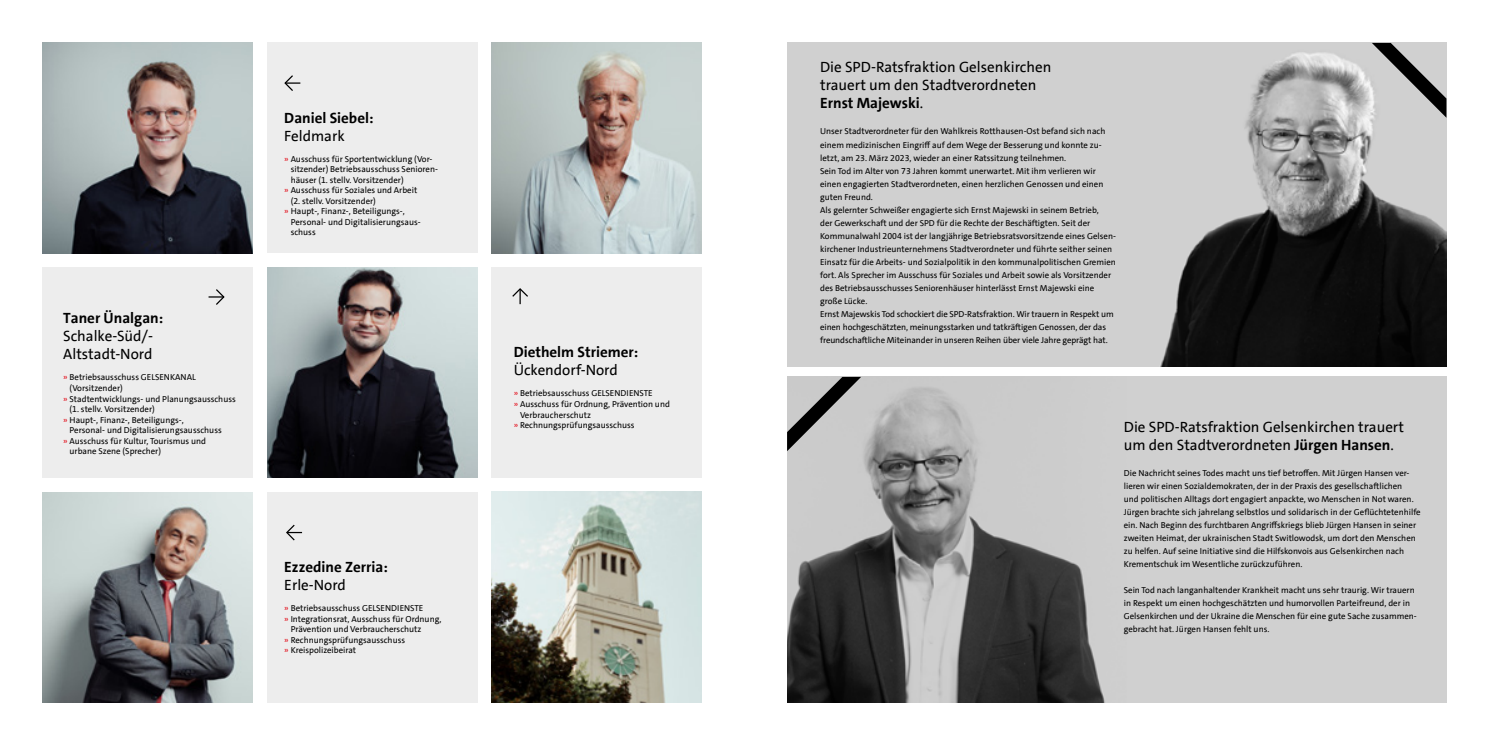
<style>
.page{position:relative;width:1489px;height:745px;background:#fff}
.page>*{position:absolute;margin:0;border:0;box-sizing:border-box;transform-origin:0 0}
.t1{font:15px/18px "SPD The Sans";color:#000}
.t2{font:700 15px "SPD The Sans";color:#000}
.t3{font:8.75px/13px "SPD The Sans";color:#000}
.s1{color:#e30613}
.s2{font-weight:700}
</style>
<div class="page">
<img style="left:43px;top:43px;width:210px;height:210px">
<img style="left:267px;top:267px;width:210px;height:210px">
<img style="left:491px;top:491px;width:211px;height:211px">
<img style="left:491px;top:43px;width:211px;height:210px">
<img style="left:43px;top:492px;width:210px;height:210px">
<div style="left:267px;top:43px;width:210px;height:210px;background:#ededed"></div>
<div style="left:267px;top:491px;width:210px;height:211px;background:#ededed"></div>
<div style="left:491px;top:267px;width:211px;height:210px;background:#ededed"></div>
<div style="left:43px;top:267px;width:210px;height:210px;background:#ededed"></div>
<svg style="left:284px;top:75px;width:16px;height:16px"></svg>
<svg style="left:512px;top:288px;width:16px;height:16px"></svg>
<svg style="left:286px;top:524px;width:16px;height:17px"></svg>
<svg style="left:208px;top:289px;width:17px;height:16px"></svg>
<img style="left:787px;top:376px;width:659px;height:326px">
<img style="left:787px;top:43px;width:659px;height:323px">
<svg style="left:787px;top:376px;width:74px;height:75px;background:#9d9d9d"></svg>
<svg style="left:1371px;top:43px;width:75px;height:75px;background:#a2a2a2"></svg>
<h1 class="t2" style="left:63px;top:308px;width:102px">Taner Ünalgan:</h1>
<h1 class="t1" style="left:63px;top:327px;width:91px">Schalke-Süd/-<br>Altstadt-Nord</h1>
<p class="t3" style="left:63px;top:371px;width:134px"><span class="s1">»</span> Betriebsausschuss GELSENKANAL</p>
<p class="t3" style="left:70px;top:381px;width:55px">(Vorsitzender)</p>
<p class="t3" style="left:63px;top:392px;width:174px"><span class="s1">»</span> Stadtentwicklungs- und Planungsausschuss</p>
<p class="t3" style="left:70px;top:402px;width:87px">(1. stellv. Vorsitzender)</p>
<p class="t3" style="left:63px;top:413px;width:122px"><span class="s1">»</span> Haupt-, Finanz-, Beteiligungs-,</p>
<p class="t3" style="left:70px;top:423px;width:154px">Personal- und Digitalisierungsausschuss</p>
<p class="t3" style="left:63px;top:434px;width:144px"><span class="s1">»</span> Ausschuss für Kultur, Tourismus und</p>
<p class="t3" style="left:70px;top:444px;width:93px">urbane Szene (Sprecher)</p>
<h1 class="t2" style="left:284px;top:108px;width:91px">Daniel Siebel:</h1>
<h1 class="t1" style="left:284px;top:126px;width:62px">Feldmark</h1>
<p class="t3" style="left:284px;top:152px;width:150px"><span class="s1">»</span> Ausschuss für Sportentwicklung (Vor-</p>
<p class="t3" style="left:291px;top:162px;width:149px">sitzender) Betriebsausschuss Senioren-</p>
<p class="t3" style="left:291px;top:173px;width:114px">häuser (1. stellv. Vorsitzender)</p>
<p class="t3" style="left:284px;top:183px;width:134px"><span class="s1">»</span> Ausschuss für Soziales und Arbeit</p>
<p class="t3" style="left:291px;top:194px;width:87px">(2. stellv. Vorsitzender)</p>
<p class="t3" style="left:284px;top:204px;width:122px"><span class="s1">»</span> Haupt-, Finanz-, Beteiligungs-,</p>
<p class="t3" style="left:291px;top:215px;width:131px">Personal- und Digitalisierungsaus-</p>
<p class="t3" style="left:291px;top:225px;width:27px">schuss</p>
<h1 class="t2" style="left:284px;top:557px;width:105px">Ezzedine Zerria:</h1>
<h1 class="t1" style="left:284px;top:575px;width:63px">Erle-Nord</h1>
<p class="t3" style="left:284px;top:601px;width:140px"><span class="s1">»</span> Betriebsausschuss GELSENDIENSTE</p>
<p class="t3" style="left:284px;top:611px;width:159px"><span class="s1">»</span> Integrationsrat, Ausschuss für Ordnung,</p>
<p class="t3" style="left:291px;top:622px;width:132px">Prävention und Verbraucherschutz</p>
<p class="t3" style="left:284px;top:632px;width:122px"><span class="s1">»</span> Rechnungsprüfungsausschuss</p>
<p class="t3" style="left:284px;top:643px;width:73px"><span class="s1">»</span> Kreispolizeibeirat</p>
<h1 class="t2" style="left:513px;top:342px;width:126px">Diethelm Striemer:</h1>
<h1 class="t1" style="left:513px;top:361px;width:106px">Ückendorf-Nord</h1>
<p class="t3" style="left:513px;top:387px;width:140px"><span class="s1">»</span> Betriebsausschuss GELSENDIENSTE</p>
<p class="t3" style="left:513px;top:397px;width:158px"><span class="s1">»</span> Ausschuss für Ordnung, Prävention und</p>
<p class="t3" style="left:520px;top:408px;width:73px">Verbraucherschutz</p>
<p class="t3" style="left:513px;top:418px;width:122px"><span class="s1">»</span> Rechnungsprüfungsausschuss</p>
<h1 class="t1" style="left:820px;top:58px;width:233px">Die SPD-Ratsfraktion Gelsenkirchen trauert um den Stadtverordneten<br><span class="s2">Ernst Majewski</span>.</h1>
<p class="t3" style="left:820px;top:125px;width:297px">Unser Stadtverordneter für den Wahlkreis Rotthausen-Ost befand sich nach einem medizinischen Eingriff auf dem Wege der Besserung und konnte zu&shy;letzt, am 23. März 2023, wieder an einer Ratssitzung teilnehmen.<br>Sein Tod im Alter von 73 Jahren kommt unerwartet. Mit ihm verlieren wir einen engagierten Stadtverordneten, einen herzlichen Genossen und einen guten Freund.<br>Als gelernter Schweißer engagierte sich Ernst Majewski in seinem Betrieb,<br>der Gewerkschaft und der SPD für die Rechte der Beschäftigten. Seit der Kommunalwahl 2004 ist der langjährige Betriebsratsvorsitzende eines Gelsen&shy;kirchener Industrieunternehmens Stadtverordneter und führte seither seinen Einsatz für die Arbeits- und Sozialpolitik in den kommunalpolitischen Gremien fort. Als Sprecher im Ausschuss für Soziales und Arbeit sowie als Vorsitzender des Betriebsausschusses Seniorenhäuser hinterlässt Ernst Majewski eine große Lücke.<br>Ernst Majewskis Tod schockiert die SPD-Ratsfraktion. Wir trauern in Respekt um einen hochgeschätzten, meinungsstarken und tatkräftigen Genossen, der das freundschaftliche Miteinander in unseren Reihen über viele Jahre geprägt hat.</p>
<h1 class="t1" style="left:1123px;top:417px;width:282px">Die SPD-Ratsfraktion Gelsenkirchen trauert um den Stadtverordneten <span class="s2">Jürgen Hansen</span>.</h1>
<p class="t3" style="left:1123px;top:466px;width:298px">Die Nachricht seines Todes macht uns tief betroffen. Mit Jürgen Hansen ver&shy;lieren wir einen Sozialdemokraten, der in der Praxis des gesellschaftlichen<br>und politischen Alltags dort engagiert anpackte, wo Menschen in Not waren.<br>Jürgen brachte sich jahrelang selbstlos und solidarisch in der Geflüchtetenhilfe ein. Nach Beginn des furchtbaren Angriffskriegs blieb Jürgen Hansen in seiner zweiten Heimat, der ukrainischen Stadt Switlowodsk, um dort den Menschen zu helfen. Auf seine Initiative sind die Hilfskonvois aus Gelsenkirchen nach Krementschuk im Wesentliche zurückzuführen.</p>
<p class="t3" style="left:1123px;top:583px;width:294px">Sein Tod nach langanhaltender Krankheit macht uns sehr traurig. Wir trauern in Respekt um einen hochgeschätzten und humorvollen Parteifreund, der in Gelsenkirchen und der Ukraine die Menschen für eine gute Sache zusammen&shy;gebracht hat. Jürgen Hansen fehlt uns.</p>
</div>
